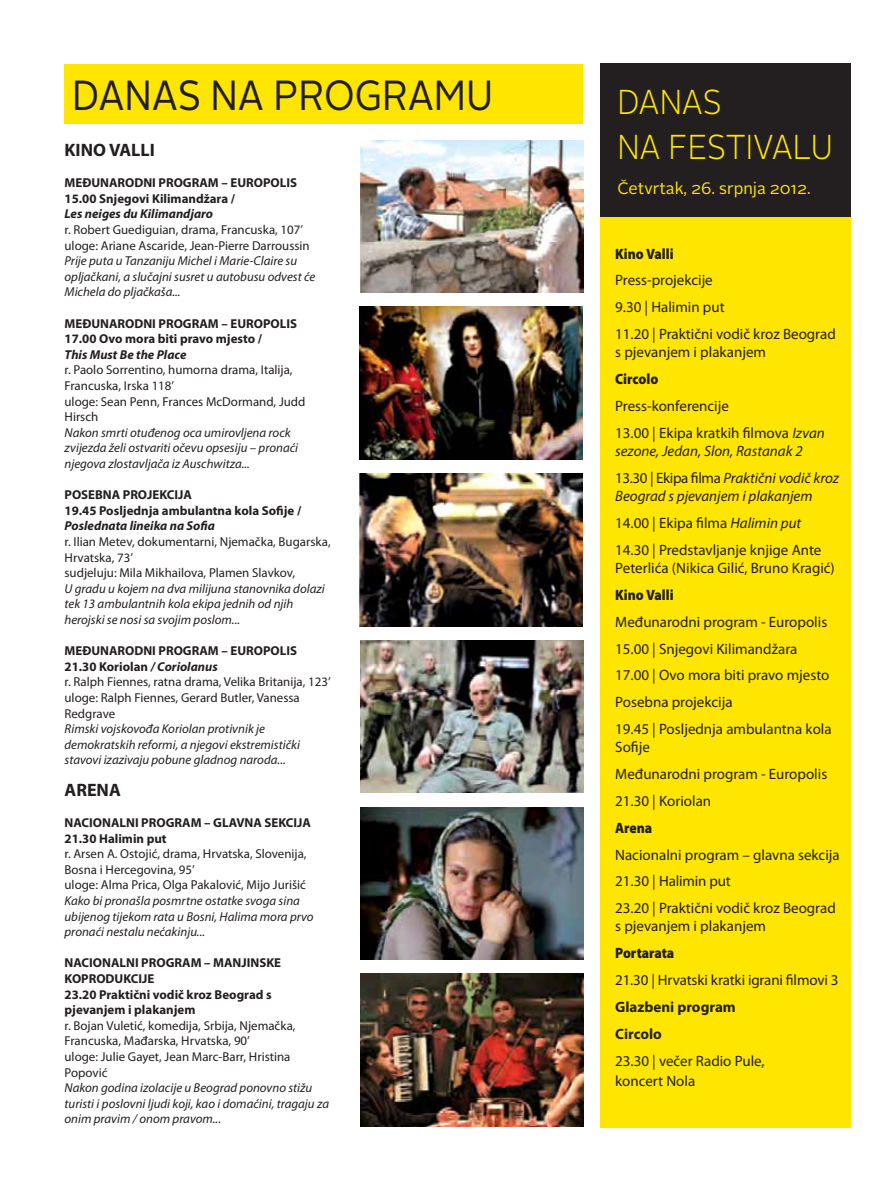
<style>
.page{position:relative;width:893px;height:1191px;background:#fff}
.page>*{position:absolute;margin:0;border:0;box-sizing:border-box;transform-origin:0 0}
.t1{font:42px "Alright Sans";color:#231f20;scale:.9 1}
.t2{font:300 34.5px/45px "Alright Sans";color:#ffe600;scale:.9 1}
.t3{font:700 18px "Myriad Pro";color:#231f20}
.t4{font:16.5px "Alright Sans";color:#ffe600}
.t5{font:15px/26.8px "Myriad Pro";color:#231f20}
.t6{font:italic 15px/26.8px "Myriad Pro";color:#231f20}
.t7{font:900 15px "Myriad Pro";color:#231f20;scale:.9 1}
.t8{font:700 15px/26.8px "Myriad Pro";color:#231f20}
.t9{font:italic 12.9px/15.6px "Myriad Pro";color:#231f20}
.t10{font:12.9px/15.6px "Myriad Pro";color:#231f20}
.t11{font:700 12.9px/15.6px "Myriad Pro";color:#231f20}
.t12{font:italic 700 12.9px "Myriad Pro";color:#231f20}
.s1{font-weight:700}
.s2{font-weight:700;font-style:italic}
.s3{font-style:italic}
.s4{font-style:normal}
</style>
<div class="page">
<div style="left:600px;top:64px;width:250px;height:153px;background:#231f20"></div>
<div style="left:600px;top:217px;width:250px;height:910px;background:#ffe600"></div>
<div style="left:64px;top:64px;width:518px;height:59px;background:#ffe600"></div>
<img style="left:361px;top:140px;width:222px;height:153px">
<img style="left:360px;top:307px;width:222px;height:152px">
<img style="left:360px;top:473px;width:222px;height:153px">
<img style="left:361px;top:640px;width:222px;height:152px">
<img style="left:361px;top:807px;width:222px;height:152px">
<img style="left:361px;top:973px;width:222px;height:153px">
<h1 class="t1" style="left:72px;top:66px;width:469px">DANAS NA PROGRAMU</h1>
<h3 class="t3" style="left:65px;top:138px;width:92px">KINO VALLI</h3>
<p class="t11" style="left:65px;top:175px;width:234px">MEĐUNARODNI PROGRAM – EUROPOLIS<br>15.00 Snjegovi Kilimandžara /</p>
<p class="t12" style="left:65px;top:206px;width:150px">Les neiges du Kilimandjaro</p>
<p class="t10" style="left:65px;top:222px;width:247px">r. Robert Guediguian, drama, Francuska, 107’ uloge: Ariane Ascaride, Jean-Pierre Darroussin</p>
<p class="t9" style="left:65px;top:253px;width:252px">Prije puta u Tanzaniju Michel i Marie-Claire su opljačkani, a slučajni susret u autobusu odvest će<br>Michela do pljačkaša...</p>
<p class="t11" style="left:65px;top:315px;width:234px">MEĐUNARODNI PROGRAM – EUROPOLIS<br>17.00 Ovo mora biti pravo mjesto /</p>
<p class="t12" style="left:65px;top:346px;width:123px">This Must Be the Place</p>
<p class="t10" style="left:65px;top:362px;width:242px">r. Paolo Sorrentino, humorna drama, Italija,<br>Francuska, Irska 118’<br>uloge: Sean Penn, Frances McDormand, Judd<br>Hirsch</p>
<p class="t9" style="left:65px;top:424px;width:235px">Nakon smrti otuđenog oca umirovljena rock zvijezda želi ostvariti očevu opsesiju – pronaći njegova zlostavljača iz Auschwitza...</p>
<p class="t11" style="left:65px;top:486px;width:238px">POSEBNA PROJEKCIJA<br>19.45 Posljednja ambulantna kola Sofije /</p>
<p class="t12" style="left:65px;top:517px;width:152px">Poslednata lineika na Sofia</p>
<p class="t10" style="left:65px;top:533px;width:268px">r. Ilian Metev, dokumentarni, Njemačka, Bugarska,<br>Hrvatska, 73’<br>sudjeluju: Mila Mikhailova, Plamen Slavkov,</p>
<p class="t9" style="left:65px;top:580px;width:262px">U gradu u kojem na dva milijuna stanovnika dolazi tek 13 ambulantnih kola ekipa jednih od njih herojski se nosi sa svojim poslom...</p>
<p class="t10" style="left:65px;top:643px;width:268px"><span class="s1">MEĐUNARODNI PROGRAM – EUROPOLIS 21.30 Koriolan</span> <span class="s2">/ Coriolanus<br></span>r. Ralph Fiennes, ratna drama, Velika Britanija, 123’ uloge: Ralph Fiennes, Gerard Butler, Vanessa Redgrave</p>
<p class="t9" style="left:65px;top:721px;width:237px">Rimski vojskovođa Koriolan protivnik je demokratskih reformi, a njegovi ekstremistički stavovi izazivaju pobune gladnog naroda...</p>
<h3 class="t3" style="left:65px;top:778px;width:58px">ARENA</h3>
<p class="t11" style="left:65px;top:814px;width:248px">NACIONALNI PROGRAM – GLAVNA SEKCIJA<br>21.30 Halimin put</p>
<p class="t10" style="left:65px;top:846px;width:244px">r. Arsen A. Ostojić, drama, Hrvatska, Slovenija,<br>Bosna i Hercegovina, 95’<br>uloge: Alma Prica, Olga Pakalović, Mijo Jurišić</p>
<p class="t9" style="left:65px;top:892px;width:251px">Kako bi pronašla posmrtne ostatke svoga sina ubijenog tijekom rata u Bosni, Halima mora prvo pronaći nestalu nećakinju...</p>
<p class="t11" style="left:65px;top:954px;width:218px">NACIONALNI PROGRAM – MANJINSKE<br>KOPRODUKCIJE<br>23.20 Praktični vodič kroz Beograd s pjevanjem i plakanjem</p>
<p class="t10" style="left:65px;top:1017px;width:233px">r. Bojan Vuletić, komedija, Srbija, Njemačka, Francuska, Mađarska, Hrvatska, 90’<br>uloge: Julie Gayet, Jean Marc-Barr, Hristina Popović</p>
<p class="t9" style="left:65px;top:1079px;width:266px">Nakon godina izolacije u Beograd ponovno stižu turisti i poslovni ljudi koji, kao i domaćini, tragaju za onim pravim / onom pravom...</p>
<h2 class="t2" style="left:617px;top:80px;width:241px">DANAS<br>NA FESTIVALU</h2>
<p class="t4" style="left:617px;top:177px;width:195px">Četvrtak, 26. srpnja 2012.</p>
<p class="t7" style="left:615px;top:245px;width:67px">Kino Valli</p>
<p class="t5" style="left:615px;top:267px;width:222px">Press-projekcije<br>9.30 | Halimin put<br>11.20 | Praktični vodič kroz Beograd</p>
<p class="t5" style="left:615px;top:338px;width:152px">s pjevanjem i plakanjem</p>
<p class="t7" style="left:615px;top:370px;width:49px">Circolo</p>
<p class="t5" style="left:615px;top:392px;width:211px">Press-konferencije<br>13.00 | Ekipa kratkih filmova <span class="s3">Izvan</span></p>
<p class="t6" style="left:615px;top:437px;width:225px">sezone, Jedan, Slon, Rastanak 2<br><span class="s4">13.30 | Ekipa filma</span> Praktični vodič kroz</p>
<p class="t5" style="left:615px;top:482px;width:208px"><span class="s3">Beograd s pjevanjem i plakanjem<br></span>14.00 | Ekipa filma <span class="s3">Halimin put<br></span>14.30 | Predstavljanje knjige Ante</p>
<p class="t5" style="left:615px;top:554px;width:221px">Peterlića (Nikica Gilić, Bruno Kragić)</p>
<p class="t7" style="left:615px;top:586px;width:67px">Kino Valli</p>
<p class="t5" style="left:615px;top:608px;width:218px">Međunarodni program - Europolis<br>15.00 | Snjegovi Kilimandžara<br>17.00 | Ovo mora biti pravo mjesto<br>Posebna projekcija<br>19.45 | Posljednja ambulantna kola</p>
<p class="t5" style="left:615px;top:733px;width:214px">Sofije<br>Međunarodni program - Europolis<br>21.30 | Koriolan</p>
<p class="t7" style="left:615px;top:819px;width:43px">Arena</p>
<p class="t5" style="left:615px;top:841px;width:226px">Nacionalni program – glavna sekcija<br>21.30 | Halimin put<br>23.20 | Praktični vodič kroz Beograd</p>
<p class="t5" style="left:615px;top:912px;width:152px">s pjevanjem i plakanjem</p>
<p class="t7" style="left:615px;top:944px;width:67px">Portarata</p>
<p class="t5" style="left:615px;top:966px;width:225px">21.30 | Hrvatski kratki igrani filmovi 3</p>
<p class="t8" style="left:615px;top:993px;width:122px">Glazbeni program<br>Circolo</p>
<p class="t5" style="left:615px;top:1050px;width:151px;line-height:20.5px">23.30 | večer Radio Pule, koncert Nola</p>
</div>
